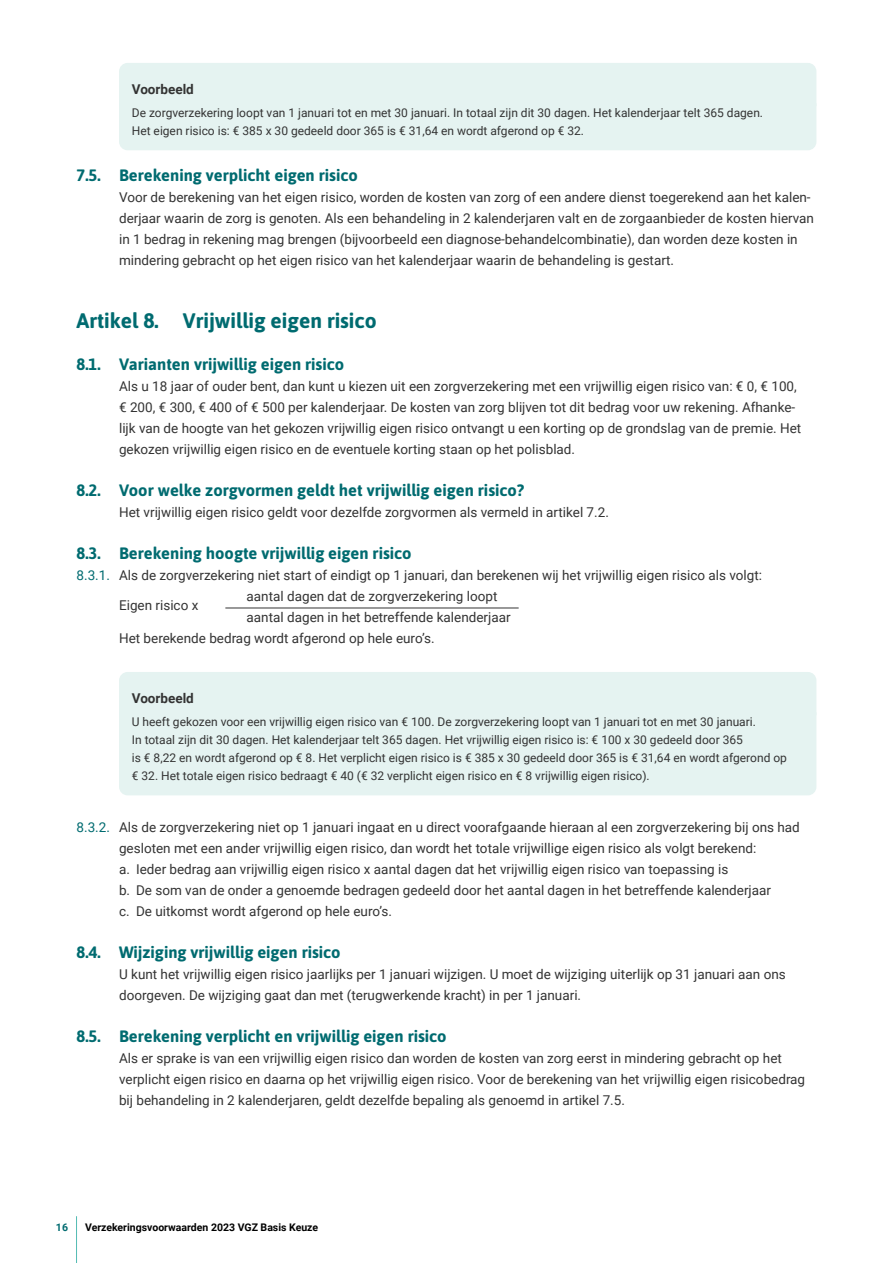
<style>
.page{position:relative;width:893px;height:1263px;background:#fff}
.page>*{position:absolute;margin:0;border:0;box-sizing:border-box;transform-origin:0 0}
.H2_kop_nummer{font:700 21px "Asap";color:#006b70}
.H3_kop_nummer{font:700 16.5px "Asap";color:#006b70}
._0_plat_inspring_10m{font:13.5px/21px "Roboto";color:#333}
._0_plat_inspring_10m-2{font:13.5px/21px "Roboto Regular 2";color:#333}
.kader_boven{font:700 13.5px "Roboto";color:#333}
.kader_onder{font:12px/18px "Roboto Regular 2";color:#333}
.kader_onder-2{font:12px/18px "Roboto";color:#333}
.t1{font:700 10.5px "Roboto";color:#000}
.t2{font:700 10.5px "Roboto";color:#006b70}
.s1{font-family:"Roboto Regular 2"}
.s2{font-family:"Roboto"}
.s3{color:#006b70}
</style>
<div class="page">
<hr style="left:76px;top:1216px;width:1px;height:47px;background:#52bbb3">
<div style="left:119px;top:63px;width:697px;height:87px;background:#e5f3f1"></div>
<hr style="left:225px;top:608px;width:294px;height:1px;background:#333">
<div style="left:119px;top:672px;width:697px;height:40px;background:#e5f3f1"></div>
<div style="left:119px;top:712px;width:697px;height:83px;background:#e5f3f1"></div>
<p class="kader_boven" style="left:132px;top:80px;width:64px">Voorbeeld</p>
<p class="kader_onder-2" style="left:132px;top:103px;width:633px">De zorgverzekering loopt van 1 januari tot en met 30 januari. In totaal zijn dit 30 dagen. Het kalenderjaar telt 365 dagen.<br>Het eigen risico is: € 385 x 30 gedeeld door 365 is € 31,64 en wordt afgerond op € 32.</p>
<h3 class="H3_kop_nummer" style="left:77px;top:164px;width:283px">7.5. Berekening verplicht eigen risico</h3>
<p class="_0_plat_inspring_10m" style="left:119px;top:186px;width:696px">Voor de berekening van het eigen risico, worden de kosten van zorg of een andere dienst toegerekend aan het kalen&shy;<span class="s1">derjaar waarin de zorg is genoten. Als een behandeling in 2 kalenderjaren valt en de zorgaanbieder de kosten hiervan </span>in 1 bedrag in rekening mag brengen (bijvoorbeeld een diagnose-behandelcombinatie), dan worden deze kosten in mindering gebracht op het eigen risico van het kalenderjaar waarin de behandeling is gestart.</p>
<h2 class="H2_kop_nummer" style="left:77px;top:306px;width:302px">Artikel 8. Vrijwillig eigen risico</h2>
<h3 class="H3_kop_nummer" style="left:77px;top:353px;width:269px">8.1. Varianten vrijwillig eigen risico</h3>
<p class="_0_plat_inspring_10m-2" style="left:119px;top:375px;width:684px">Als u 18 jaar of ouder bent, dan kunt u kiezen uit een zorgverzekering met een vrijwillig eigen risico van: € 0, € 100, € 200, € 300, € 400 of € 500 per kalenderjaar. De kosten van zorg blijven tot dit bedrag voor uw rekening. Afhanke&shy;<span class="s2">lijk van de hoogte van het gekozen vrijwillig eigen risico ontvangt u een korting op de grondslag van de premie. Het gekozen vrijwillig eigen risico en de eventuele korting staan op het polisblad.</span></p>
<h3 class="H3_kop_nummer" style="left:77px;top:479px;width:449px">8.2. Voor welke zorgvormen geldt het vrijwillig eigen risico?</h3>
<p class="_0_plat_inspring_10m" style="left:119px;top:501px;width:491px">Het vrijwillig eigen risico geldt voor dezelfde zorgvormen als vermeld in artikel 7.2.</p>
<h3 class="H3_kop_nummer" style="left:77px;top:542px;width:337px">8.3. Berekening hoogte vrijwillig eigen risico</h3>
<p class="_0_plat_inspring_10m" style="left:77px;top:564px;width:687px"><span class="s3">8.3.1.</span> Als de zorgverzekering niet start of eindigt op 1 januari, dan berekenen wij het vrijwillig eigen risico als volgt:</p>
<p class="_0_plat_inspring_10m" style="left:247px;top:585px;width:252px">aantal dagen dat de zorgverzekering loopt</p>
<p class="_0_plat_inspring_10m" style="left:119px;top:594px;width:81px">Eigen risico x</p>
<p class="_0_plat_inspring_10m" style="left:247px;top:606px;width:265px">aantal dagen in het betreffende kalenderjaar</p>
<p class="_0_plat_inspring_10m" style="left:119px;top:627px;width:317px">Het berekende bedrag wordt afgerond op hele euro’s.</p>
<p class="kader_boven" style="left:132px;top:689px;width:64px">Voorbeeld</p>
<p class="kader_onder" style="left:132px;top:712px;width:657px">U heeft gekozen voor een vrijwillig eigen risico van € 100. De zorgverzekering loopt van 1 januari tot en met 30 januari.<br><span class="s2">In totaal zijn dit 30 dagen. Het kalenderjaar telt 365 dagen. Het vrijwillig eigen risico is: € 100 x 30 gedeeld door 365<br></span>is € 8,22 en wordt afgerond op € 8. Het verplicht eigen risico is € 385 x 30 gedeeld door 365 is € 31,64 en wordt afgerond op € 32. Het totale eigen risico bedraagt € 40 (€ 32 verplicht eigen risico en € 8 vrijwillig eigen risico).</p>
<p class="_0_plat_inspring_10m" style="left:77px;top:816px;width:725px;text-align:center"><span class="s3">8.3.2.</span> Als de zorgverzekering niet op 1 januari ingaat en u direct voorafgaande hieraan al een zorgverzekering bij ons had gesloten met een ander vrijwillig eigen risico, dan wordt het totale vrijwillige eigen risico als volgt berekend:</p>
<p class="_0_plat_inspring_10m" style="left:119px;top:858px;width:611px">a. Ieder bedrag aan vrijwillig eigen risico x aantal dagen dat het vrijwillig eigen risico van toepassing is</p>
<p class="_0_plat_inspring_10m" style="left:119px;top:879px;width:653px">b. De som van de onder a genoemde bedragen gedeeld door het aantal dagen in het betreffende kalenderjaar</p>
<p class="_0_plat_inspring_10m" style="left:119px;top:900px;width:275px">c. De uitkomst wordt afgerond op hele euro’s.</p>
<h3 class="H3_kop_nummer" style="left:77px;top:941px;width:266px">8.4. Wijziging vrijwillig eigen risico</h3>
<p class="_0_plat_inspring_10m" style="left:119px;top:963px;width:668px">U kunt het vrijwillig eigen risico jaarlijks per 1 januari wijzigen. U moet de wijziging uiterlijk op 31 januari aan ons doorgeven. De wijziging gaat dan met (terugwerkende kracht) in per 1 januari.</p>
<h3 class="H3_kop_nummer" style="left:77px;top:1025px;width:372px">8.5. Berekening verplicht en vrijwillig eigen risico</h3>
<p class="_0_plat_inspring_10m" style="left:119px;top:1047px;width:688px">Als er sprake is van een vrijwillig eigen risico dan worden de kosten van zorg eerst in mindering gebracht op het verplicht eigen risico en daarna op het vrijwillig eigen risico. Voor de berekening van het vrijwillig eigen risicobedrag bij behandeling in 2 kalenderjaren, geldt dezelfde bepaling als genoemd in artikel 7.5.</p>
<p class="t2" style="left:56px;top:1220px;width:14px">16</p>
<p class="t1" style="left:85px;top:1220px;width:235px">Verzekeringsvoorwaarden 2023 VGZ Basis Keuze</p>
</div>
